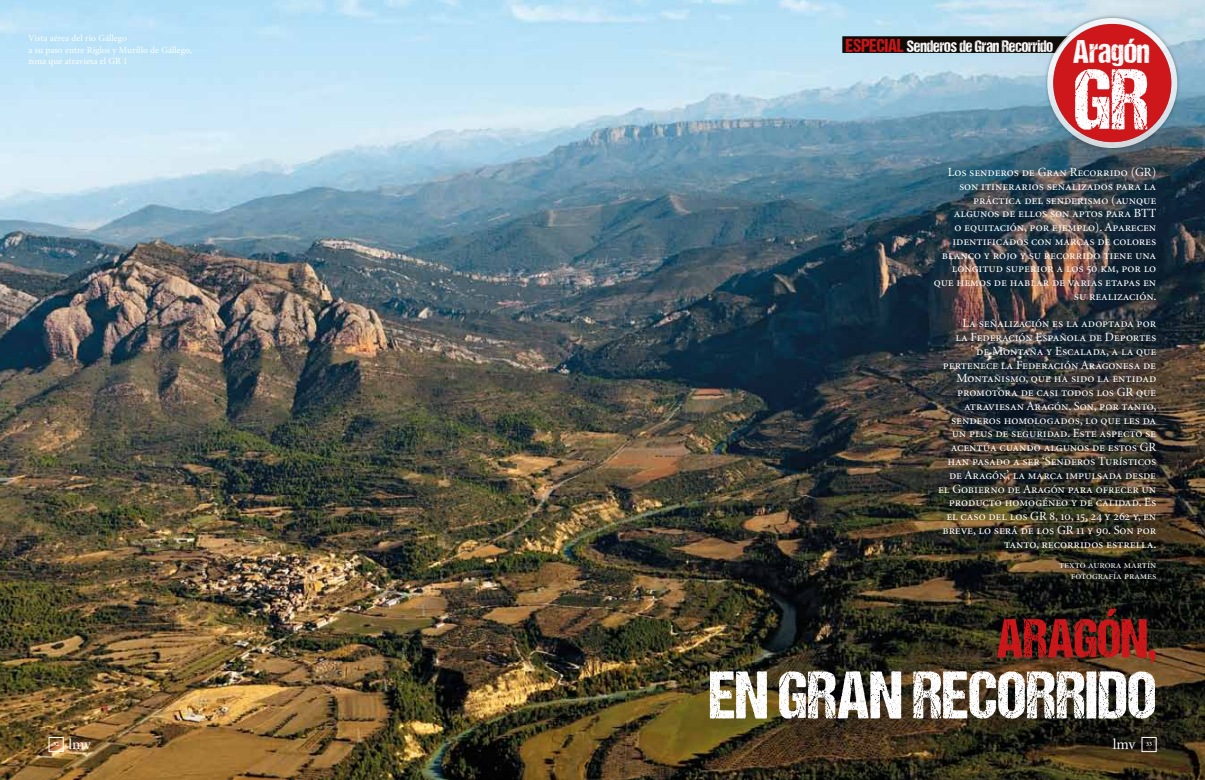
<style>
.page{position:relative;width:1205px;height:780px;background:#fff}
.page>*{position:absolute;margin:0;border:0;box-sizing:border-box;transform-origin:0 0}
.t1{font:86.62px "DCC Ash";color:#fff}
.t2{font:67.5px "DCC Ash";color:#fff}
.t3{font:55px "DCC Ash";color:#cd171a}
.t4{font:32.88px "DCC Ash";color:#fff}
.t5{font:16.62px "DCC Ash";letter-spacing:-.005em;color:#fff}
.t6{font:15px "Minion";letter-spacing:-.01em;color:#fff}
.t7{font:12.5px/13.8px "Minion Regular SC";letter-spacing:-.005em;color:#fff;text-align:right}
.t8{font:10.62px/11.2px "Minion Display Regular SC";letter-spacing:-.01em;color:#fff;text-align:right}
.t9{font:9.38px/11.2px "Minion";color:#fff}
.t10{font:600 6.25px "Minion";color:#fff}
.s1{font-size:18.75px;color:#cd171a}
</style>
<div class="page">
<img style="left:0;top:0;width:1205px;height:780px">
<svg style="left:842px;top:36px;width:201px;height:17px;background:#13100c"></svg>
<div style="left:1043px;top:14px;width:138px;height:138px;background:#1d1d1b;opacity:.5"></div>
<div style="left:1047px;top:18px;width:130px;height:130px;border:6px solid #fff;border-radius:50%"></div>
<div style="left:1053px;top:24px;width:118px;height:118px;background:#cd171a;border-radius:50%"></div>
<div style="left:49px;top:737px;width:14px;height:14px;border:1px solid #fff"></div>
<p class="t9" style="left:28px;top:33px;width:165px">Vista aérea del río Gállego<br>a su paso entre Riglos y Murillo de Gállego, zona que atraviesa el GR 1</p>
<h3 class="t5" style="left:846px;top:37px;width:209px"><span class="s1">ESPECIAL</span> Senderos de Gran Recorrido</h3>
<h3 class="t4" style="left:1073px;top:34px;width:78px">Aragón</h3>
<h1 class="t1" style="left:1074px;top:53px;width:76px">GR</h1>
<p class="t7" style="left:934px;top:166px;width:224px">Los senderos de Gran Recorrido (GR) son itinerarios señalizados para la práctica del senderismo (aunque algunos de ellos son aptos para BTT<br>o equitación, por ejemplo). Aparecen identificados con marcas de colores blanco y rojo y su recorrido tiene una longitud superior a los 50 km, por lo que hemos de hablar de varias etapas en su realización.</p>
<p class="t7" style="left:938px;top:317px;width:220px">La señalización es la adoptada por<br>la Federación Española de Deportes<br>de Montaña y Escalada, a la que pertenece la Federación Aragonesa de Montañismo, que ha sido la entidad promotora de casi todos los GR que atraviesan Aragón. Son, por tanto, senderos homologados, lo que les da un plus de seguridad. Este aspecto se acentúa cuando algunos de estos GR han pasado a ser ‘Senderos Turísticos de Aragón’, la marca impulsada desde el Gobierno de Aragón para ofrecer un producto homogéneo y de calidad. Es el caso del los GR 8, 10, 15, 24 y 262 y, en breve, lo será de los GR 11 y 90. Son por tanto, recorridos estrella.</p>
<p class="t8" style="left:1059px;top:559px;width:99px">texto aurora martín fotografía prames</p>
<h3 class="t3" style="left:996px;top:608px;width:26px">arag</h3>
<h3 class="t3" style="left:1097px;top:608px;width:60px">ón,</h3>
<h2 class="t2" style="left:709px;top:658px;width:449px">en gran recorrido</h2>
<p class="t10" style="left:53px;top:741px;width:8px">32</p>
<p class="t6" style="left:69px;top:736px;width:24px">lmv</p>
<p class="t6" style="left:1113px;top:736px;width:24px">lmv</p>
<p class="t10" style="left:1146px;top:741px;width:8px">33</p>
</div>
